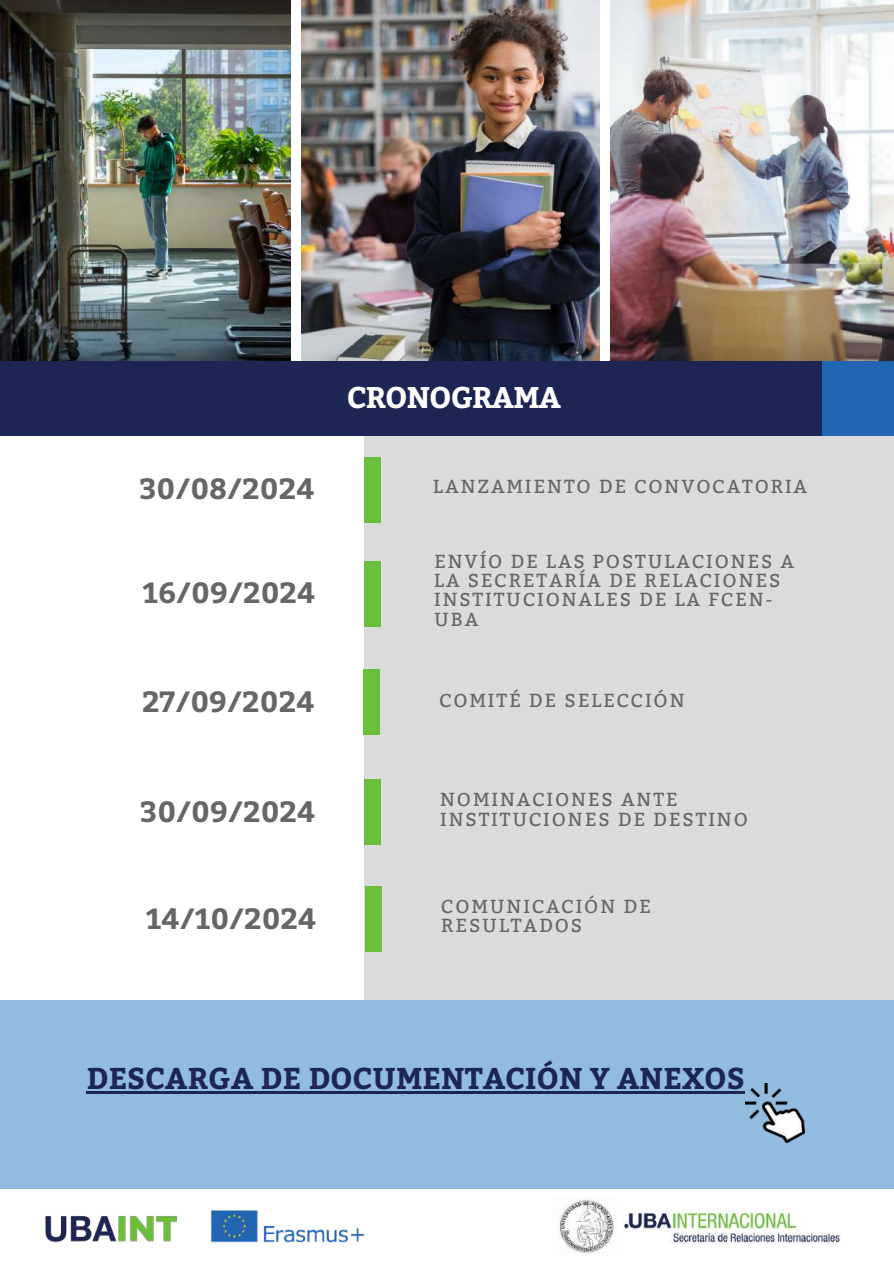
<style>
.page{position:relative;width:894px;height:1264px;background:#fff}
.page>*{position:absolute;margin:0;border:0;box-sizing:border-box;transform-origin:0 0}
.t1{font:700 30px "Bitter";color:#1d2554}
.t2{font:700 29.85px "Bitter";letter-spacing:-.03em;color:#fff}
.t3{font:700 29.1px "Bitter";color:#666}
.t4{font:18.9px/19.2px "Bitter";letter-spacing:.1em;color:#666}
</style>
<div class="page">
<div style="left:364px;top:369px;width:529px;height:691px;background:#dbdbdb"></div>
<img style="left:0;top:0;width:290px;height:361px">
<img style="left:301px;top:0;width:298px;height:361px">
<img style="left:610px;top:0;width:283px;height:361px">
<div style="left:0;top:361px;width:893px;height:75px;background:#1d2554"></div>
<div style="left:364px;top:457px;width:16px;height:65px;background:#6cbf3c"></div>
<div style="left:364px;top:561px;width:16px;height:65px;background:#6cbf3c"></div>
<div style="left:364px;top:779px;width:16px;height:65px;background:#6cbf3c"></div>
<div style="left:364px;top:669px;width:15px;height:65px;background:#6cbf3c"></div>
<div style="left:821px;top:361px;width:72px;height:75px;background:#2265b3"></div>
<div style="left:0;top:1000px;width:893px;height:201px;background:#91bce0"></div>
<div style="left:0;top:1188px;width:893px;height:75px;background:#fff"></div>
<div style="left:366px;top:886px;width:15px;height:65px;background:#6cbf3c"></div>
<hr style="left:86px;top:1090px;width:658px;height:3px;background:#1d2554">
<img style="left:745px;top:1083px;width:58px;height:59px">
<img style="left:45px;top:1216px;width:131px;height:27px">
<img style="left:210px;top:1210px;width:155px;height:33px">
<img style="left:558px;top:1198px;width:59px;height:57px">
<img style="left:623px;top:1208px;width:220px;height:36px">
<h2 class="t2" style="left:347px;top:376px;width:216px">CRONOGRAMA</h2>
<h3 class="t3" style="left:139px;top:467px;width:177px">30/08/2024</h3>
<p class="t4" style="left:433px;top:477px;width:375px">LANZAMIENTO DE CONVOCATORIA</p>
<h3 class="t3" style="left:143px;top:570px;width:174px">16/09/2024</h3>
<p class="t4" style="left:434px;top:552px;width:361px">ENVÍO DE LAS POSTULACIONES A<br>LA SECRETARÍA DE RELACIONES<br>INSTITUCIONALES DE LA FCEN-<br>UBA</p>
<h3 class="t3" style="left:142px;top:680px;width:174px">27/09/2024</h3>
<p class="t4" style="left:439px;top:691px;width:247px">COMITÉ DE SELECCIÓN</p>
<h3 class="t3" style="left:140px;top:789px;width:177px">30/09/2024</h3>
<p class="t4" style="left:440px;top:790px;width:309px">NOMINACIONES ANTE<br>INSTITUCIONES DE DESTINO</p>
<h3 class="t3" style="left:146px;top:896px;width:172px">14/10/2024</h3>
<p class="t4" style="left:441px;top:897px;width:211px">COMUNICACIÓN DE<br>RESULTADOS</p>
<h1 class="t1" style="left:86px;top:1055px;width:659px">DESCARGA DE DOCUMENTACIÓN Y ANEXOS</h1>
</div>
